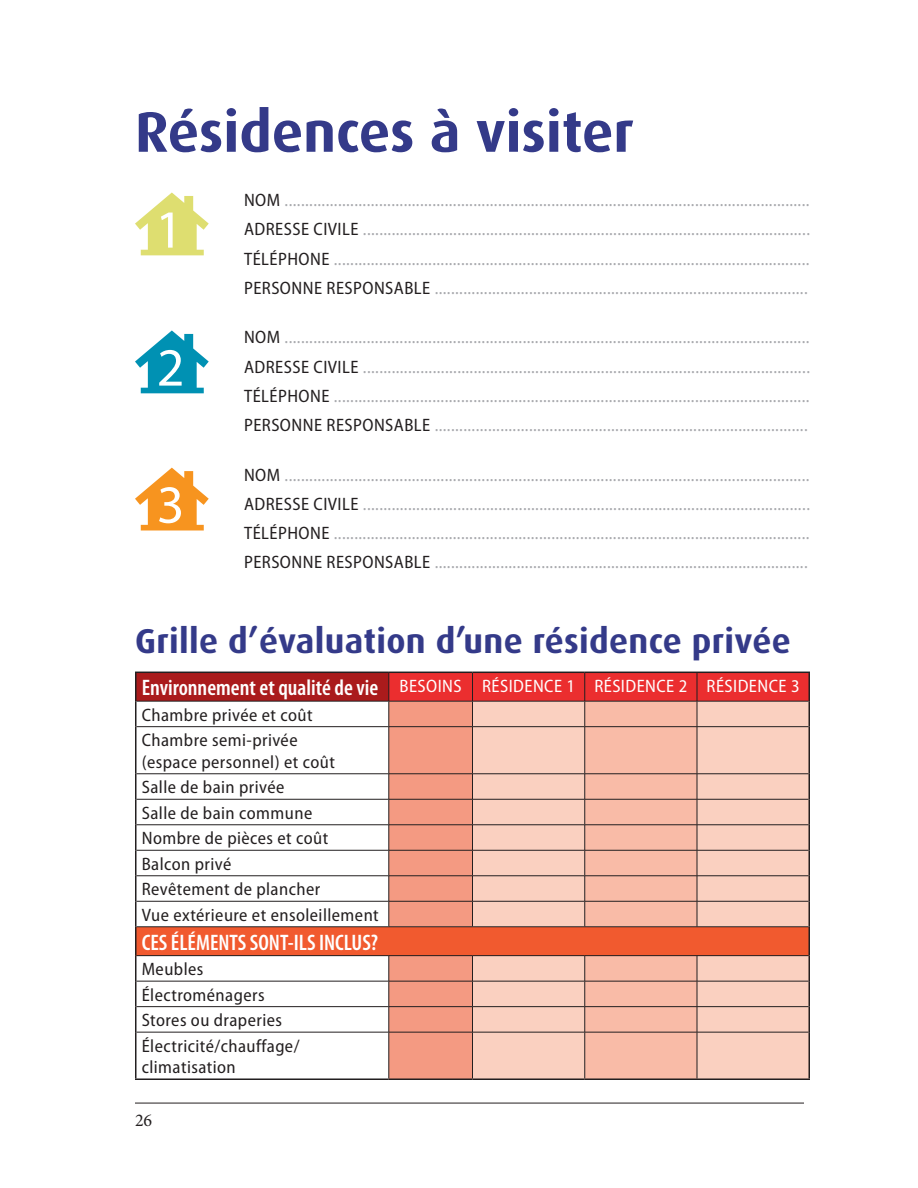
<style>
.page{position:relative;width:918px;height:1188px;background:#fff}
.page>*{position:absolute;margin:0;border:0;box-sizing:border-box;transform-origin:0 0}
.Titres{font:700 57px "Dax";color:#343a89}
.t1{font:54px "Myriad Pro";color:#fff}
.Sous-titres{font:700 34.5px "Dax";letter-spacing:.01em;color:#343a89}
.Intros{font:600 condensed 22.5px "Myriad Pro";color:#fff}
.Textes{font:semi-condensed 18px "Myriad Pro";letter-spacing:.025em;color:#a8a9ad}
.Textes-2{font:semi-condensed 18px/21.6px "Myriad Pro";letter-spacing:.025em;color:#231f20}
.Textes-3{font:semi-condensed 18px "Myriad Pro";letter-spacing:.025em;color:#fff}
.t2{font:18px "Minion Pro";color:#231f20}
.s1{color:#231f20}
</style>
<div class="page">
<hr style="left:135px;top:1103px;width:783px;height:1px;background:#231f20">
<div style="left:805px;top:1077px;width:113px;height:52px;background:#fff"></div>
<div style="left:136px;top:672px;width:253px;height:29px;background:#aa1b1c"></div>
<div style="left:136px;top:927px;width:673px;height:29px;background:#f15a2f"></div>
<hr style="left:135px;top:672px;width:254px;height:1px;background:#231f20">
<hr style="left:697px;top:672px;width:113px;height:1px;background:#231f20">
<hr style="left:808px;top:673px;width:2px;height:28px;background:#231f20">
<svg style="left:135px;top:673px;width:1px;height:54px"></svg>
<hr style="left:808px;top:701px;width:2px;height:26px;background:#231f20">
<hr style="left:135px;top:727px;width:1px;height:47px;background:#231f20">
<hr style="left:808px;top:727px;width:2px;height:47px;background:#231f20">
<hr style="left:808px;top:774px;width:2px;height:25px;background:#231f20">
<hr style="left:808px;top:799px;width:2px;height:26px;background:#231f20">
<hr style="left:808px;top:825px;width:2px;height:25px;background:#231f20">
<hr style="left:808px;top:850px;width:2px;height:26px;background:#231f20">
<hr style="left:808px;top:876px;width:2px;height:25px;background:#231f20">
<hr style="left:808px;top:901px;width:2px;height:26px;background:#231f20">
<hr style="left:808px;top:927px;width:2px;height:29px;background:#231f20">
<hr style="left:808px;top:956px;width:2px;height:25px;background:#231f20">
<hr style="left:808px;top:981px;width:2px;height:26px;background:#231f20">
<svg style="left:135px;top:774px;width:1px;height:258px"></svg>
<hr style="left:808px;top:1007px;width:2px;height:25px;background:#231f20">
<hr style="left:135px;top:1032px;width:1px;height:46px;background:#231f20">
<hr style="left:808px;top:1032px;width:2px;height:46px;background:#231f20">
<hr style="left:135px;top:1078px;width:254px;height:2px;background:#231f20">
<hr style="left:389px;top:1078px;width:84px;height:2px;background:#231f20">
<hr style="left:472px;top:1078px;width:113px;height:2px;background:#231f20">
<hr style="left:585px;top:1078px;width:112px;height:2px;background:#231f20">
<hr style="left:697px;top:1078px;width:113px;height:2px;background:#231f20">
<hr style="left:136px;top:701px;width:253px;height:1px;background:#231f20">
<hr style="left:136px;top:726px;width:253px;height:1px;background:#231f20">
<hr style="left:136px;top:774px;width:253px;height:1px;background:#231f20">
<hr style="left:136px;top:799px;width:253px;height:1px;background:#231f20">
<hr style="left:136px;top:825px;width:253px;height:1px;background:#231f20">
<hr style="left:136px;top:850px;width:253px;height:1px;background:#231f20">
<hr style="left:136px;top:876px;width:253px;height:1px;background:#231f20">
<hr style="left:136px;top:901px;width:253px;height:1px;background:#231f20">
<hr style="left:136px;top:927px;width:253px;height:1px;background:#231f20">
<hr style="left:136px;top:955px;width:253px;height:1px;background:#231f20">
<hr style="left:136px;top:981px;width:253px;height:1px;background:#231f20">
<hr style="left:136px;top:1006px;width:253px;height:1px;background:#231f20">
<svg style="left:389px;top:672px;width:420px;height:407px;background:#eaa594"></svg>
<hr style="left:136px;top:1032px;width:253px;height:1px;background:#231f20">
<hr style="left:389px;top:1032px;width:84px;height:1px;background:#231f20">
<hr style="left:389px;top:1032px;width:1px;height:46px;background:#231f20">
<hr style="left:472px;top:1032px;width:113px;height:1px;background:#231f20">
<hr style="left:472px;top:1032px;width:1px;height:46px;background:#231f20">
<hr style="left:585px;top:1032px;width:112px;height:1px;background:#231f20">
<hr style="left:584px;top:1032px;width:1px;height:46px;background:#231f20">
<hr style="left:697px;top:1032px;width:111px;height:1px;background:#231f20">
<hr style="left:697px;top:1032px;width:1px;height:46px;background:#231f20">
<svg style="left:135px;top:193px;width:74px;height:62px"></svg>
<svg style="left:135px;top:330px;width:74px;height:63px"></svg>
<svg style="left:135px;top:468px;width:74px;height:62px"></svg>
<p class="Titres" style="left:135px;top:100px;width:500px">Résidences à visiter</p>
<h2 class="t1" style="left:155px;top:196px;width:29px">1</h2>
<h2 class="t1" style="left:157px;top:334px;width:29px">2</h2>
<h2 class="t1" style="left:157px;top:471px;width:29px">3</h2>
<p class="Textes" style="left:244px;top:190px;width:567px"><span class="s1">NOM</span> ................................................................................................................................</p>
<p class="Textes" style="left:244px;top:219px;width:567px"><span class="s1">ADRESSE CIVILE</span> .............................................................................................................</p>
<p class="Textes" style="left:244px;top:249px;width:567px"><span class="s1">TÉLÉPHONE</span> ....................................................................................................................</p>
<p class="Textes" style="left:244px;top:278px;width:565px"><span class="s1">PERSONNE RESPONSABLE</span> ...........................................................................................</p>
<p class="Textes" style="left:244px;top:327px;width:567px"><span class="s1">NOM</span> ................................................................................................................................</p>
<p class="Textes" style="left:244px;top:357px;width:567px"><span class="s1">ADRESSE CIVILE</span> .............................................................................................................</p>
<p class="Textes" style="left:244px;top:386px;width:567px"><span class="s1">TÉLÉPHONE</span> ....................................................................................................................</p>
<p class="Textes" style="left:244px;top:415px;width:565px"><span class="s1">PERSONNE RESPONSABLE</span> ...........................................................................................</p>
<p class="Textes" style="left:244px;top:465px;width:567px"><span class="s1">NOM</span> ................................................................................................................................</p>
<p class="Textes" style="left:244px;top:494px;width:567px"><span class="s1">ADRESSE CIVILE</span> .............................................................................................................</p>
<p class="Textes" style="left:244px;top:523px;width:567px"><span class="s1">TÉLÉPHONE</span> ....................................................................................................................</p>
<p class="Textes" style="left:244px;top:552px;width:565px"><span class="s1">PERSONNE RESPONSABLE</span> ...........................................................................................</p>
<p class="Sous-titres" style="left:135px;top:622px;width:657px">Grille d’évaluation d’une résidence privée</p>
<p class="Intros" style="left:142px;top:674px;width:238px">Environnement et qualité de vie</p>
<p class="Textes-3" style="left:400px;top:676px;width:64px">BESOINS</p>
<p class="Textes-3" style="left:482px;top:676px;width:95px">RÉSIDENCE 1</p>
<p class="Textes-3" style="left:594px;top:676px;width:95px">RÉSIDENCE 2</p>
<p class="Textes-3" style="left:707px;top:676px;width:95px">RÉSIDENCE 3</p>
<p class="Textes-2" style="left:142px;top:704px;width:172px">Chambre privée et coût</p>
<p class="Textes-2" style="left:142px;top:730px;width:195px">Chambre semi-privée (espace personnel) et coût</p>
<p class="Textes-2" style="left:142px;top:777px;width:144px">Salle de bain privée</p>
<p class="Textes-2" style="left:142px;top:802px;width:172px">Salle de bain commune</p>
<p class="Textes-2" style="left:142px;top:828px;width:188px">Nombre de pièces et coût</p>
<p class="Textes-2" style="left:142px;top:853px;width:91px">Balcon privé</p>
<p class="Textes-2" style="left:142px;top:879px;width:180px">Revêtement de plancher</p>
<p class="Textes-2" style="left:142px;top:904px;width:239px">Vue extérieure et ensoleillement</p>
<p class="Intros" style="left:142px;top:928px;width:238px">CES ÉLÉMENTS SONT-ILS INCLUS?</p>
<p class="Textes-2" style="left:142px;top:959px;width:63px">Meubles</p>
<p class="Textes-2" style="left:142px;top:984px;width:124px">Électroménagers</p>
<p class="Textes-2" style="left:142px;top:1010px;width:142px">Stores ou draperies</p>
<p class="Textes-2" style="left:142px;top:1035px;width:159px">Électricité/chauffage/ climatisation</p>
<p class="t2" style="left:135px;top:1108px;width:19px">26</p>
</div>
